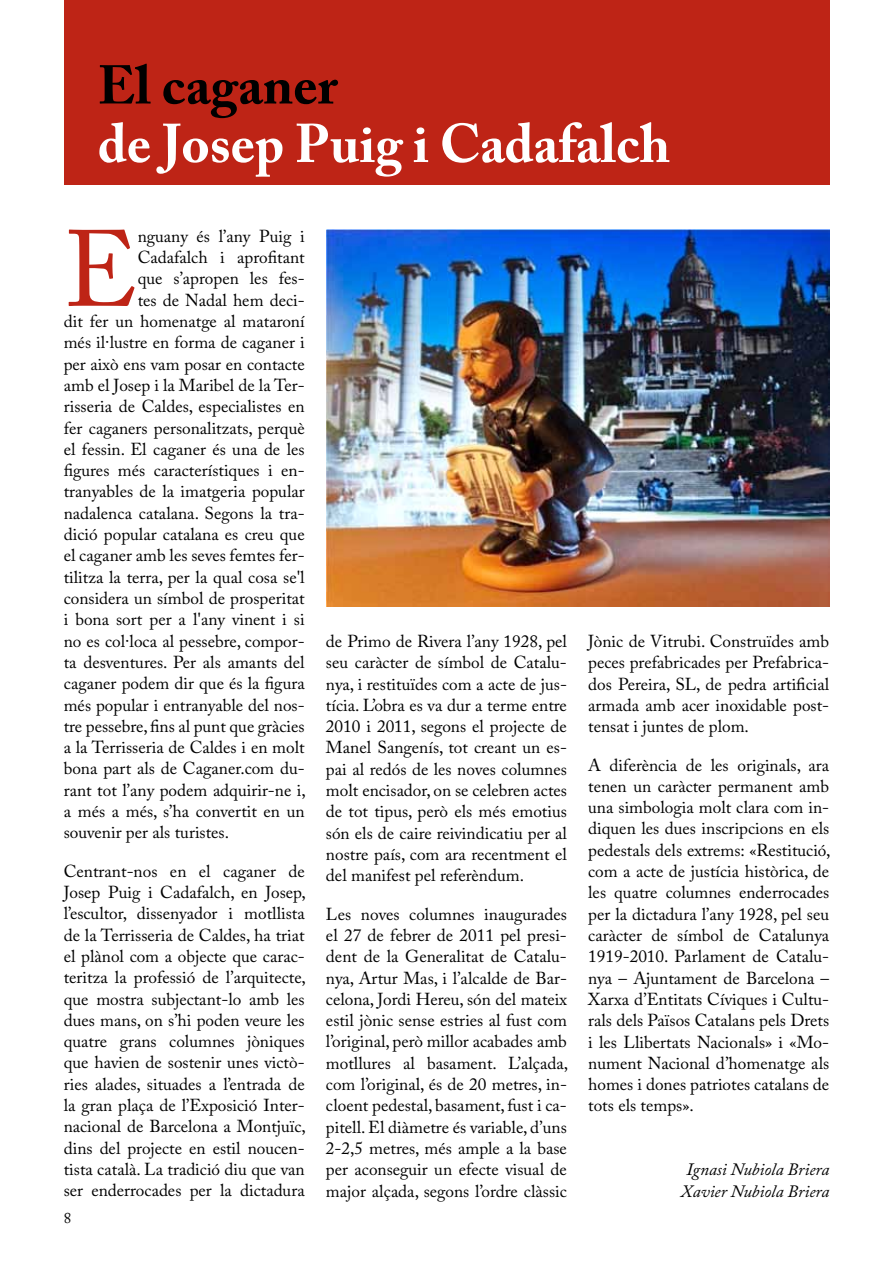
<style>
.page{position:relative;width:893px;height:1263px;background:#fff}
.page>*{position:absolute;margin:0;border:0;box-sizing:border-box;transform-origin:0 0}
.t1{font:107.1px "Adobe Caslon Pro";color:#be2416}
.t2{font:700 54px "Adobe Caslon Pro";color:#fff}
.t3{font:700 54px "Adobe Caslon Pro";color:#000}
.t4{font:17.25px/21.3px "Adobe Caslon Pro";color:#000;text-align:justify}
.t5{font:italic 17.25px/21.3px "Adobe Caslon Pro";color:#000;text-align:center}
.t6{font:15px "Adobe Caslon Pro";color:#000}
</style>
<div class="page">
<div style="left:64px;top:0;width:765px;height:184px;background:#be2416"></div>
<img style="left:326px;top:229px;width:503px;height:378px">
<h2 class="t3" style="left:98px;top:53px;width:241px">El caganer</h2>
<h2 class="t2" style="left:98px;top:112px;width:574px">de Josep Puig i Cadafalch</h2>
<h1 class="t1" style="left:64px;top:206px;width:75px">E</h1>
<p class="t4" style="left:138px;top:225px;width:169px">nguany és l’any Puig i</p>
<p class="t4" style="left:138px;top:246px;width:169px">Cadafalch i aprofitant</p>
<p class="t4" style="left:138px;top:268px;width:169px">que s’apropen les fes-</p>
<p class="t4" style="left:138px;top:289px;width:169px">tes de Nadal hem deci-</p>
<p class="t4" style="left:64px;top:310px;width:242px">dit fer un homenatge al mataroní</p>
<p class="t4" style="left:64px;top:332px;width:242px">més il·lustre en forma de caganer i</p>
<p class="t4" style="left:64px;top:353px;width:242px">per això ens vam posar en contacte</p>
<p class="t4" style="left:64px;top:374px;width:242px">amb el Josep i la Maribel de la Ter-</p>
<p class="t4" style="left:64px;top:396px;width:242px">risseria de Caldes, especialistes en</p>
<p class="t4" style="left:64px;top:417px;width:242px">fer caganers personalitzats, perquè</p>
<p class="t4" style="left:64px;top:438px;width:242px">el fessin. El caganer és una de les</p>
<p class="t4" style="left:64px;top:460px;width:242px">figures més característiques i en-</p>
<p class="t4" style="left:64px;top:481px;width:242px">tranyables de la imatgeria popular</p>
<p class="t4" style="left:64px;top:502px;width:242px">nadalenca catalana. Segons la tra-</p>
<p class="t4" style="left:64px;top:523px;width:242px">dició popular catalana es creu que</p>
<p class="t4" style="left:64px;top:545px;width:242px">el caganer amb les seves femtes fer-</p>
<p class="t4" style="left:64px;top:566px;width:242px">tilitza la terra, per la qual cosa se'l</p>
<p class="t4" style="left:64px;top:587px;width:242px">considera un símbol de prosperitat</p>
<p class="t4" style="left:64px;top:609px;width:242px">i bona sort per a l'any vinent i si</p>
<p class="t4" style="left:64px;top:630px;width:242px">no es col·loca al pessebre, compor-</p>
<p class="t4" style="left:64px;top:651px;width:242px">ta desventures. Per als amants del</p>
<p class="t4" style="left:64px;top:673px;width:242px">caganer podem dir que és la figura</p>
<p class="t4" style="left:64px;top:694px;width:242px">més popular i entranyable del nos-</p>
<p class="t4" style="left:64px;top:715px;width:242px">tre pessebre, fins al punt que gràcies</p>
<p class="t4" style="left:64px;top:736px;width:242px">a la Terrisseria de Caldes i en molt</p>
<p class="t4" style="left:64px;top:758px;width:242px">bona part als de Caganer.com du-</p>
<p class="t4" style="left:64px;top:779px;width:244px">rant tot l’any podem adquirir-ne i,</p>
<p class="t4" style="left:64px;top:800px;width:242px">a més a més, s’ha convertit en un</p>
<p class="t4" style="left:64px;top:822px;width:167px">souvenir per als turistes.</p>
<p class="t4" style="left:64px;top:860px;width:244px">Centrant-nos en el caganer de Josep Puig i Cadafalch, en Josep, l’escultor, dissenyador i motllista de la Terrisseria de Caldes, ha triat el plànol com a objecte que carac&shy;teritza la professió de l’arquitecte, que mostra subjectant-lo amb les dues mans, on s’hi poden veure les quatre grans columnes jòniques que havien de sostenir unes victò&shy;ries alades, situades a l’entrada de la gran plaça de l’Exposició Inter&shy;nacional de Barcelona a Montjuïc, dins del projecte en estil noucen&shy;tista català. La tradició diu que van ser enderrocades per la dictadura</p>
<p class="t6" style="left:64px;top:1209px;width:9px">8</p>
<p class="t4" style="left:326px;top:630px;width:242px">de Primo de Rivera l’any 1928, pel seu caràcter de símbol de Catalu&shy;nya, i restituïdes com a acte de jus&shy;tícia. L’obra es va dur a terme entre 2010 i 2011, segons el projecte de Manel Sangenís, tot creant un es&shy;pai al redós de les noves columnes molt encisador, on se celebren actes de tot tipus, però els més emotius són els de caire reivindicatiu per al nostre país, com ara recentment el del manifest pel referèndum.</p>
<p class="t4" style="left:326px;top:903px;width:244px">Les noves columnes inaugurades el 27 de febrer de 2011 pel presi&shy;dent de la Generalitat de Catalu&shy;nya, Artur Mas, i l’alcalde de Bar&shy;celona, Jordi Hereu, són del mateix estil jònic sense estries al fust com l’original, però millor acabades amb motllures al basament. L’alçada, com l’original, és de 20 metres, in&shy;cloent pedestal, basament, fust i ca&shy;pitell. El diàmetre és variable, d’uns 2-2,5 metres, més ample a la base per aconseguir un efecte visual de major alçada, segons l’ordre clàssic</p>
<p class="t4" style="left:588px;top:630px;width:242px">Jònic de Vitrubi. Construïdes amb peces prefabricades per Prefabrica&shy;dos Pereira, SL, de pedra artificial armada amb acer inoxidable post&shy;tensat i juntes de plom.</p>
<p class="t4" style="left:588px;top:754px;width:244px">A diferència de les originals, ara tenen un caràcter permanent amb una simbologia molt clara com in&shy;diquen les dues inscripcions en els pedestals dels extrems: «Restitució, com a acte de justícia històrica, de les quatre columnes enderrocades per la dictadura l’any 1928, pel seu caràcter de símbol de Catalunya 1919-2010. Parlament de Catalu&shy;nya – Ajuntament de Barcelona – Xarxa d’Entitats Cíviques i Cultu&shy;rals dels Països Catalans pels Drets i les Llibertats Nacionals» i «Mo&shy;nument Nacional d’homenatge als homes i dones patriotes catalans de tots els temps».</p>
<p class="t5" style="left:681px;top:1159px;width:150px">Ignasi Nubiola Briera<br>Xavier Nubiola Briera</p>
</div>
